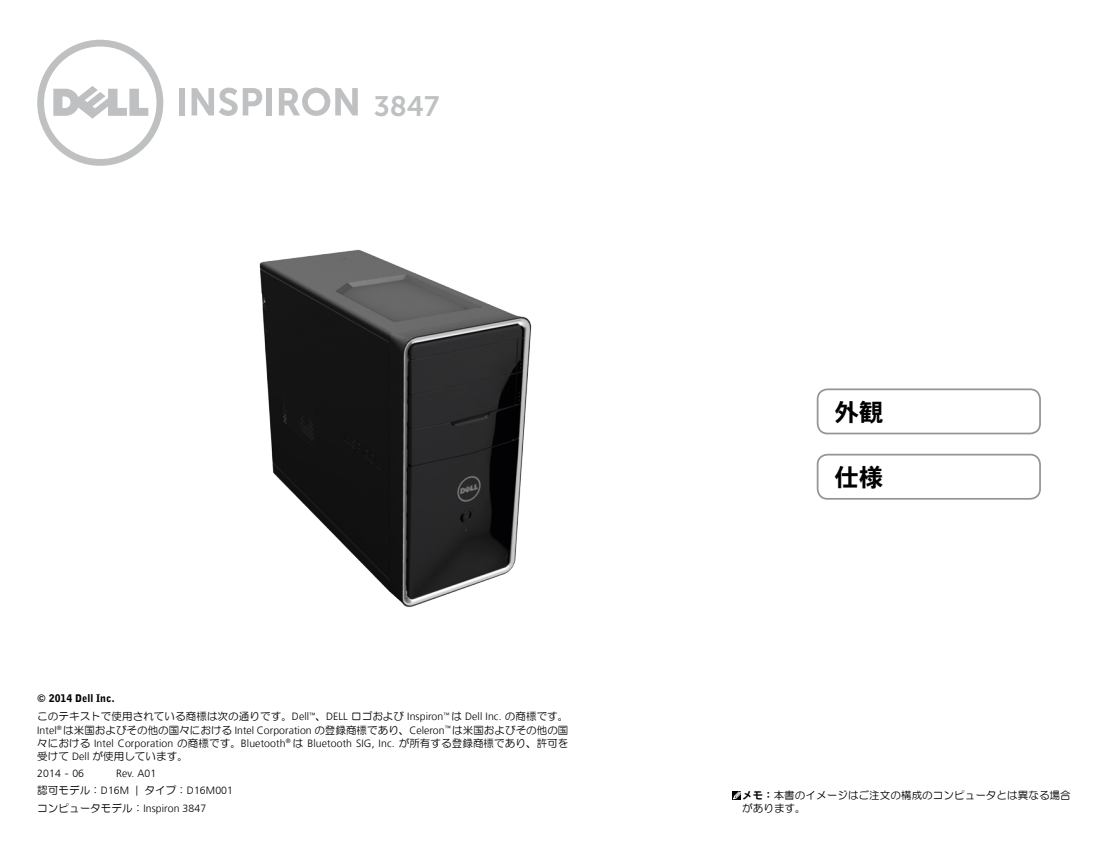
<style>
.page{position:relative;width:1117px;height:844px;background:#fff}
.page>*{position:absolute;margin:0;border:0;box-sizing:border-box;transform-origin:0 0}
.Model{font:28px "Museo Sans For Dell 700";color:#bec0c2}
.Cover_Title{font:24.5px "DFHS Gothic W7 WIN RKSJ H";color:#000}
.Legal_1{font:10.5px/13.1px "HG Maru Gothic MPRO";letter-spacing:.005em;color:#000;text-align:justify}
.Legal_1-2{font:300 10.5px "Frutiger 45";letter-spacing:.01em;color:#000}
.Note_Legal{font:10.5px/12.2px "HG Maru Gothic MPRO";letter-spacing:.01em;color:#000}
.Legal_1-3{font:900 10.5px "Bell Gothic BT";color:#000}
.s1{font-family:"Frutiger 45";font-weight:300}
.s2{font-family:"Museo Sans For Dell 300";font-weight:400}
.s3{font-family:"HG Maru Gothic MPRO";font-weight:400}
.s4{font-family:"DFHS Gothic W7 WIN RKSJ H"}
</style>
<div class="page">
<div style="left:816px;top:453px;width:224px;height:46px;border:2px solid #939598;border-radius:10px"></div>
<div style="left:816px;top:388px;width:224px;height:46px;border:2px solid #939598;border-radius:10px"></div>
<img style="left:259px;top:249px;width:273px;height:358px">
<svg style="left:37px;top:40px;width:126px;height:126px"></svg>
<svg style="left:191px;top:88px;width:46px;height:28px"></svg>
<div style="left:179px;top:88px;width:6px;height:27px;background:#bec0c2"></div>
<svg style="left:243px;top:88px;width:19px;height:27px"></svg>
<svg style="left:279px;top:88px;width:79px;height:28px"></svg>
<div style="left:266px;top:88px;width:6px;height:27px;background:#bec0c2"></div>
<div style="left:732px;top:791px;width:8px;height:9px;background:#000"></div>
<svg style="left:733px;top:791px;width:7px;height:8px"></svg>
<p class="Model" style="left:373px;top:91px;width:67px">3847</p>
<p class="Legal_1-3" style="left:37px;top:691px;width:79px">© 2014 Dell Inc.</p>
<p class="Legal_1" style="left:37px;top:710px;width:532px">このテキストで使用されている商標は次の通りです。<span class="s1">Dell</span><sup>™</sup>、<span class="s1">DELL</span> ロゴおよび <span class="s1">Inspiron</span><sup>™</sup> は <span class="s1">Dell Inc.</span> の商標です。<span class="s1">Intel</span><sup>®</sup> は米国およびその他の国々における <span class="s1">Intel Corporation</span> の登録商標であり、<span class="s1">Celeron</span><sup>™</sup> は米国およびその他の国々における <span class="s1">Intel Corporation</span> の商標です。<span class="s1">Bluetooth</span><sup>®</sup> は <span class="s1">Bluetooth SIG, Inc.</span> が所有する登録商標であり、許可を受けて <span class="s1">Dell</span> が使用しています。</p>
<p class="Legal_1-2" style="left:37px;top:767px;width:48px">2014 <span class="s2">‑</span> 06</p>
<p class="Legal_1-2" style="left:116px;top:767px;width:42px">Rev. A01</p>
<p class="Legal_1-2" style="left:37px;top:784px;width:197px"><span class="s3">認可モデル：</span>D16M <span class="s2">|</span> <span class="s3">タイプ：</span>D16M001</p>
<p class="Legal_1-2" style="left:37px;top:801px;width:170px"><span class="s3">コンピュータモデル：</span>Inspiron 3847</p>
<p class="Cover_Title" style="left:834px;top:399px;width:50px">外観</p>
<p class="Cover_Title" style="left:834px;top:464px;width:50px">仕様</p>
<p class="Note_Legal" style="left:742px;top:789px;width:330px"><span class="s4">メモ：</span>本書のイメージはご注文の構成のコンピュータとは異なる場合があります。</p>
</div>
